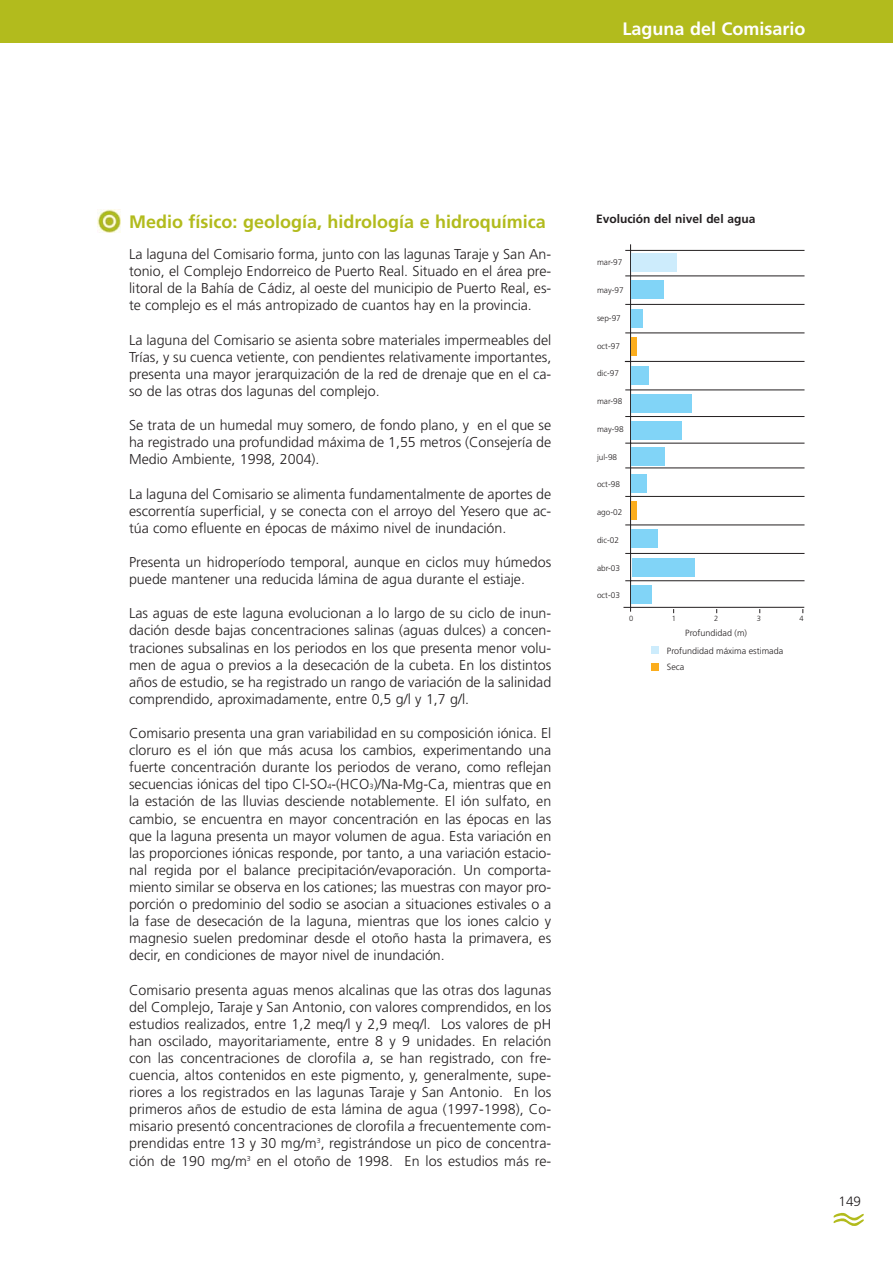
<style>
.page{position:relative;width:893px;height:1263px;background:#fff}
.page>*{position:absolute;margin:0;border:0;box-sizing:border-box;transform-origin:0 0}
.t1{font:700 18px "Frutiger";color:#b2bb1d}
.t2{font:700 18px "Frutiger";color:#fff}
.t3{font:300 14.25px/17.1px "Frutiger";color:#231f20;text-align:justify}
.t4{font:300 13.5px "Frutiger";color:#231f20}
.t5{font:700 12px "Frutiger";color:#231f20}
.t6{font:300 9px "Frutiger";color:#231f20}
.t7{font:300 8.25px "Frutiger";color:#231f20}
.t8{font:300 7.5px "Frutiger";color:#231f20}
.s1{font-size:7.5px}
.s2{font-style:italic}
</style>
<div class="page">
<div style="left:0;top:0;width:893px;height:43px;background:#b2bb1d"></div>
<svg style="left:833px;top:1212px;width:31px;height:14px"></svg>
<hr style="left:630px;top:244px;width:1px;height:368px;background:#231f20">
<hr style="left:625px;top:390px;width:179px;height:1px;background:#231f20">
<hr style="left:625px;top:416px;width:179px;height:1px;background:#231f20">
<hr style="left:625px;top:443px;width:179px;height:1px;background:#231f20">
<hr style="left:625px;top:580px;width:179px;height:1px;background:#231f20">
<hr style="left:625px;top:361px;width:179px;height:1px;background:#231f20">
<hr style="left:625px;top:333px;width:179px;height:1px;background:#231f20">
<hr style="left:625px;top:304px;width:179px;height:1px;background:#231f20">
<hr style="left:625px;top:276px;width:179px;height:1px;background:#231f20">
<hr style="left:625px;top:553px;width:179px;height:1px;background:#231f20">
<hr style="left:625px;top:525px;width:179px;height:1px;background:#231f20">
<hr style="left:625px;top:496px;width:179px;height:1px;background:#231f20">
<hr style="left:625px;top:468px;width:179px;height:1px;background:#231f20">
<hr style="left:625px;top:250px;width:179px;height:1px;background:#231f20">
<hr style="left:623px;top:607px;width:181px;height:1px;background:#231f20">
<div style="left:651px;top:646px;width:8px;height:8px;background:#cdecfc"></div>
<div style="left:632px;top:501px;width:5px;height:18px;background:#fbad1d"></div>
<div style="left:632px;top:529px;width:26px;height:19px;background:#81d4f7"></div>
<div style="left:632px;top:558px;width:62px;height:18px;background:#81d4f7"></div>
<div style="left:632px;top:280px;width:32px;height:19px;background:#81d4f7"></div>
<div style="left:632px;top:309px;width:11px;height:18px;background:#81d4f7"></div>
<div style="left:632px;top:337px;width:5px;height:19px;background:#fbad1d"></div>
<div style="left:632px;top:366px;width:17px;height:18px;background:#81d4f7"></div>
<div style="left:632px;top:394px;width:60px;height:19px;background:#81d4f7"></div>
<div style="left:632px;top:421px;width:50px;height:19px;background:#81d4f7"></div>
<div style="left:632px;top:447px;width:33px;height:18px;background:#81d4f7"></div>
<div style="left:632px;top:585px;width:20px;height:18px;background:#81d4f7"></div>
<div style="left:632px;top:253px;width:45px;height:19px;background:#cdecfc"></div>
<div style="left:651px;top:663px;width:8px;height:7px;background:#fbad1d"></div>
<div style="left:632px;top:474px;width:15px;height:18px;background:#81d4f7"></div>
<img style="left:98px;top:210px;width:23px;height:22px">
<p class="t2" style="left:623px;top:22px;width:185px">Laguna del Comisario</p>
<p class="t1" style="left:129px;top:214px;width:418px">Medio físico: geología, hidrología e hidroquímica</p>
<p class="t3" style="left:129px;top:247px;width:424px">La laguna del Comisario forma, junto con las lagunas Taraje y San An&shy;tonio, el Complejo Endorreico de Puerto Real. Situado en el área pre&shy;litoral de la Bahía de Cádiz, al oeste del municipio de Puerto Real, es&shy;te complejo es el más antropizado de cuantos hay en la provincia.</p>
<p class="t3" style="left:129px;top:332px;width:424px">La laguna del Comisario se asienta sobre materiales impermeables del Trías, y su cuenca vetiente, con pendientes relativamente importantes, presenta una mayor jerarquización de la red de drenaje que en el ca&shy;so de las otras dos lagunas del complejo.</p>
<p class="t3" style="left:129px;top:418px;width:424px">Se trata de un humedal muy somero, de fondo plano, y en el que se ha registrado una profundidad máxima de 1,55 metros (Consejería de Medio Ambiente, 1998, 2004).</p>
<p class="t3" style="left:129px;top:486px;width:424px">La laguna del Comisario se alimenta fundamentalmente de aportes de escorrentía superficial, y se conecta con el arroyo del Yesero que ac&shy;túa como efluente en épocas de máximo nivel de inundación.</p>
<p class="t3" style="left:129px;top:555px;width:424px">Presenta un hidroperíodo temporal, aunque en ciclos muy húmedos puede mantener una reducida lámina de agua durante el estiaje.</p>
<p class="t3" style="left:129px;top:606px;width:424px">Las aguas de este laguna evolucionan a lo largo de su ciclo de inun&shy;dación desde bajas concentraciones salinas (aguas dulces) a concen&shy;traciones subsalinas en los periodos en los que presenta menor volu&shy;men de agua o previos a la desecación de la cubeta. En los distintos años de estudio, se ha registrado un rango de variación de la salinidad comprendido, aproximadamente, entre 0,5 g/l y 1,7 g/l.</p>
<p class="t3" style="left:129px;top:726px;width:424px">Comisario presenta una gran variabilidad en su composición iónica. El cloruro es el ión que más acusa los cambios, experimentando una fuerte concentración durante los periodos de verano, como reflejan secuencias iónicas del tipo Cl-SO<span class="s1">4</span>-(HCO<span class="s1">3</span>)/Na-Mg-Ca, mientras que en la estación de las lluvias desciende notablemente. El ión sulfato, en cambio, se encuentra en mayor concentración en las épocas en las que la laguna presenta un mayor volumen de agua. Esta variación en las proporciones iónicas responde, por tanto, a una variación estacio&shy;nal regida por el balance precipitación/evaporación. Un comporta&shy;miento similar se observa en los cationes; las muestras con mayor pro&shy;porción o predominio del sodio se asocian a situaciones estivales o a la fase de desecación de la laguna, mientras que los iones calcio y magnesio suelen predominar desde el otoño hasta la primavera, es decir, en condiciones de mayor nivel de inundación.</p>
<p class="t3" style="left:129px;top:982px;width:424px">Comisario presenta aguas menos alcalinas que las otras dos lagunas del Complejo, Taraje y San Antonio, con valores comprendidos, en los estudios realizados, entre 1,2 meq/l y 2,9 meq/l. Los valores de pH han oscilado, mayoritariamente, entre 8 y 9 unidades. En relación con las concentraciones de clorofila <span class="s2">a</span>, se han registrado, con fre&shy;cuencia, altos contenidos en este pigmento, y, generalmente, supe&shy;riores a los registrados en las lagunas Taraje y San Antonio. En los primeros años de estudio de esta lámina de agua (1997-1998), Co&shy;misario presentó concentraciones de clorofila <span class="s2">a</span> frecuentemente com&shy;prendidas entre 13 y 30 mg/m<sup>3</sup>, registrándose un pico de concentra&shy;ción de 190 mg/m<sup>3</sup> en el otoño de 1998. En los estudios más re-</p>
<p class="t5" style="left:596px;top:214px;width:161px">Evolución del nivel del agua</p>
<p class="t7" style="left:597px;top:259px;width:27px">mar-97</p>
<p class="t7" style="left:597px;top:287px;width:28px">may-97</p>
<p class="t7" style="left:597px;top:315px;width:25px">sep-97</p>
<p class="t7" style="left:597px;top:342px;width:24px">oct-97</p>
<p class="t7" style="left:597px;top:370px;width:24px">dic-97</p>
<p class="t7" style="left:597px;top:398px;width:27px">mar-98</p>
<p class="t7" style="left:597px;top:426px;width:28px">may-98</p>
<p class="t7" style="left:597px;top:453px;width:22px">jul-98</p>
<p class="t7" style="left:597px;top:481px;width:24px">oct-98</p>
<p class="t7" style="left:597px;top:509px;width:27px">ago-02</p>
<p class="t7" style="left:597px;top:537px;width:24px">dic-02</p>
<p class="t7" style="left:597px;top:564px;width:24px">abr-03</p>
<p class="t7" style="left:597px;top:592px;width:24px">oct-03</p>
<p class="t8" style="left:629px;top:615px;width:6px">0</p>
<p class="t8" style="left:757px;top:615px;width:6px">3</p>
<p class="t8" style="left:672px;top:615px;width:6px">1</p>
<p class="t8" style="left:714px;top:615px;width:6px">2</p>
<p class="t8" style="left:799px;top:615px;width:6px">4</p>
<p class="t6" style="left:667px;top:647px;width:118px">Profundidad máxima estimada</p>
<p class="t6" style="left:685px;top:629px;width:63px">Profundidad (m)</p>
<p class="t6" style="left:667px;top:663px;width:19px">Seca</p>
<p class="t4" style="left:839px;top:1196px;width:24px">149</p>
</div>
